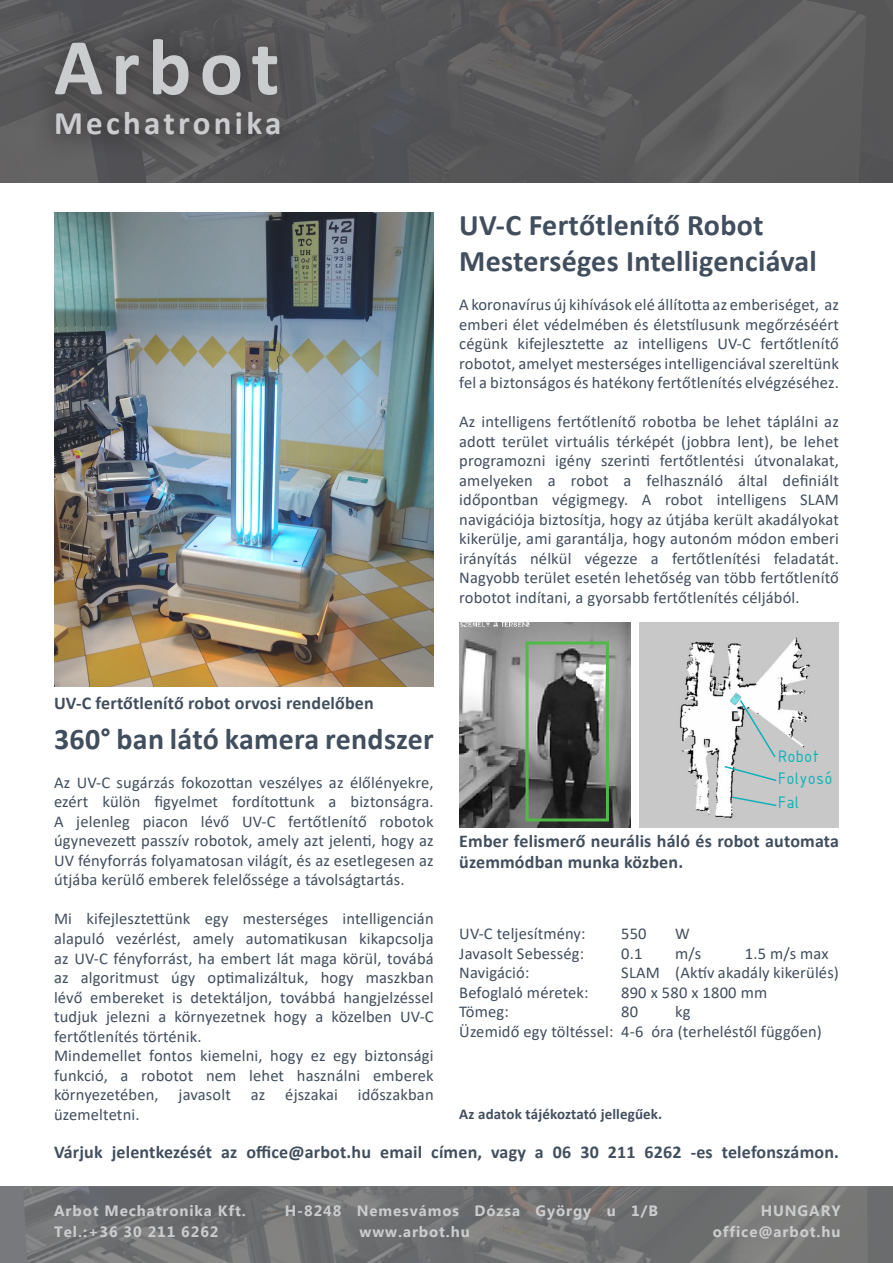
<style>
.page{position:relative;width:893px;height:1263px;background:#fff}
.page>*{position:absolute;margin:0;border:0;box-sizing:border-box;transform-origin:0 0}
.t1{font:700 81px "Calibri";letter-spacing:.1em;color:#cbccce}
.t2{font:700 33px "Calibri";letter-spacing:.1em;color:#cbccce}
.Paragraph_Style_1{font:700 30px "Calibri";letter-spacing:.01em;color:#414e5e}
.Paragraph_Style_1-2{font:700 18px/21.6px "Calibri";letter-spacing:.01em;color:#414e5e}
.Paragraph_Style_1-3{font:18px "ISOCPEUR";letter-spacing:.01em;color:#0eb2b8}
.Paragraph_Style_1-4{font:16.5px/19.5px "Calibri";letter-spacing:.01em;color:#414e5e;text-align:justify}
.t3{font:700 15px "Microsoft Tai Le";letter-spacing:.06em;color:#cbccce}
.Paragraph_Style_1-5{font:700 15px "Calibri";letter-spacing:.01em;color:#414e5e}
</style>
<div class="page">
<img style="left:0;top:0;width:893px;height:183px">
<div style="left:0;top:1186px;width:893px;height:77px;background:#7c7e81"></div>
<img style="left:23px;top:1186px;width:870px;height:77px">
<div style="left:29px;top:12px;width:277px;height:149px;background:#231f20;opacity:.34"></div>
<img style="left:54px;top:213px;width:380px;height:474px">
<img style="left:459px;top:623px;width:171px;height:204px">
<div style="left:526px;top:641px;width:83px;height:180px;border:3px solid #51b948"></div>
<img style="left:639px;top:623px;width:200px;height:204px">
<svg style="left:738px;top:698px;width:39px;height:61px"></svg>
<svg style="left:723px;top:765px;width:55px;height:17px"></svg>
<svg style="left:731px;top:795px;width:47px;height:12px"></svg>
<h1 class="t1" style="left:54px;top:10px;width:227px">Arbot</h1>
<h2 class="t2" style="left:54px;top:99px;width:229px">Mechatronika</h2>
<p class="Paragraph_Style_1" style="left:459px;top:204px;width:306px">UV-C Fertőtlenítő Robot</p>
<p class="Paragraph_Style_1" style="left:459px;top:240px;width:359px">Mesterséges Intelligenciával</p>
<p class="Paragraph_Style_1-4" style="left:459px;top:294px;width:381px">A koronavírus új kihívások elé állította az emberiséget, az emberi élet védelmében és életstílusunk megőrzéséért cégünk kifejlesztette az intelligens UV-C fertőtlenítő robotot, amelyet mesterséges intelligenciával szereltünk fel a biztonságos és hatékony fertőtlenítés elvégzéséhez.</p>
<p class="Paragraph_Style_1-4" style="left:459px;top:411px;width:381px">Az intelligens fertőtlenítő robotba be lehet táplálni az adott terület virtuális térképét (jobbra lent), be lehet programozni igény szerinti fertőtlentési útvonalakat, amelyeken a robot a felhasználó által definiált időpontban végigmegy. A robot intelligens SLAM navigációja biztosítja, hogy az útjába került akadályokat kikerülje, ami garantálja, hogy autonóm módon emberi irányítás nélkül végezze a fertőtlenítési feladatát.<br>Nagyobb terület esetén lehetőség van több fertőtlenítő robotot indítani, a gyorsabb fertőtlenítés céljából.</p>
<p class="Paragraph_Style_1-2" style="left:54px;top:692px;width:321px">UV-C fertőtlenítő robot orvosi rendelőben</p>
<p class="Paragraph_Style_1" style="left:54px;top:718px;width:381px">360° ban látó kamera rendszer</p>
<p class="Paragraph_Style_1-4" style="left:54px;top:772px;width:381px">Az UV-C sugárzás fokozottan veszélyes az élőlényekre, ezért külön figyelmet fordítottunk a biztonságra.<br>A jelenleg piacon lévő UV-C fertőtlenítő robotok úgynevezett passzív robotok, amely azt jelenti, hogy az UV fényforrás folyamatosan világít, és az esetlegesen az útjába kerülő emberek felelőssége a távolságtartás.</p>
<p class="Paragraph_Style_1-4" style="left:54px;top:909px;width:381px">Mi kifejlesztettünk egy mesterséges intelligencián alapuló vezérlést, amely automatikusan kikapcsolja az UV-C fényforrást, ha embert lát maga körül, továbá az algoritmust úgy optimalizáltuk, hogy maszkban lévő embereket is detektáljon, továbbá hangjelzéssel tudjuk jelezni a környezetnek hogy a közelben UV-C fertőtlenítés történik.</p>
<p class="Paragraph_Style_1-4" style="left:54px;top:1045px;width:381px">Mindemellet fontos kiemelni, hogy ez egy biztonsági funkció, a robotot nem lehet használni emberek környezetében, javasolt az éjszakai időszakban üzemeltetni.</p>
<p class="Paragraph_Style_1-3" style="left:778px;top:745px;width:43px">Robot</p>
<p class="Paragraph_Style_1-3" style="left:778px;top:767px;width:56px">Folyosó</p>
<p class="Paragraph_Style_1-3" style="left:778px;top:791px;width:23px">Fal</p>
<p class="Paragraph_Style_1-2" style="left:459px;top:829px;width:381px">Ember felismerő neurális háló és robot automata üzemmódban munka közben.</p>
<p class="Paragraph_Style_1-4" style="left:459px;top:924px;width:128px">UV-C teljesítmény:</p>
<p class="Paragraph_Style_1-4" style="left:621px;top:924px;width:27px">550</p>
<p class="Paragraph_Style_1-4" style="left:675px;top:924px;width:16px">W</p>
<p class="Paragraph_Style_1-4" style="left:459px;top:943px;width:126px">Javasolt Sebesség:</p>
<p class="Paragraph_Style_1-4" style="left:621px;top:943px;width:23px">0.1</p>
<p class="Paragraph_Style_1-4" style="left:675px;top:943px;width:28px">m/s</p>
<p class="Paragraph_Style_1-4" style="left:745px;top:943px;width:85px">1.5 m/s max</p>
<p class="Paragraph_Style_1-4" style="left:459px;top:963px;width:72px">Navigáció:</p>
<p class="Paragraph_Style_1-4" style="left:621px;top:963px;width:219px">SLAM (Aktív akadály kikerülés)</p>
<p class="Paragraph_Style_1-4" style="left:459px;top:982px;width:131px">Befoglaló méretek:</p>
<p class="Paragraph_Style_1-4" style="left:621px;top:982px;width:147px">890 x 580 x 1800 mm</p>
<p class="Paragraph_Style_1-4" style="left:459px;top:1002px;width:51px">Tömeg:</p>
<p class="Paragraph_Style_1-4" style="left:621px;top:1002px;width:18px">80</p>
<p class="Paragraph_Style_1-4" style="left:675px;top:1002px;width:17px">kg</p>
<p class="Paragraph_Style_1-4" style="left:459px;top:1021px;width:364px">Üzemidő egy töltéssel: 4-6 óra (terheléstől függően)</p>
<p class="Paragraph_Style_1-5" style="left:459px;top:1103px;width:205px">Az adatok tájékoztató jellegűek.</p>
<p class="Paragraph_Style_1-2" style="left:54px;top:1141px;width:786px">Várjuk jelentkezését az office@arbot.hu email címen, vagy a 06 30 211 6262 -es telefonszámon.</p>
<p class="t3" style="left:54px;top:1202px;width:193px">Arbot Mechatronika Kft.</p>
<p class="t3" style="left:285px;top:1202px;width:375px">H-8248 Nemesvámos Dózsa György u 1/B</p>
<p class="t3" style="left:761px;top:1202px;width:81px">HUNGARY</p>
<p class="t3" style="left:54px;top:1223px;width:166px">Tel.:+36 30 211 6262</p>
<p class="t3" style="left:359px;top:1223px;width:112px">www.arbot.hu</p>
<p class="t3" style="left:713px;top:1223px;width:129px">office@arbot.hu</p>
</div>
